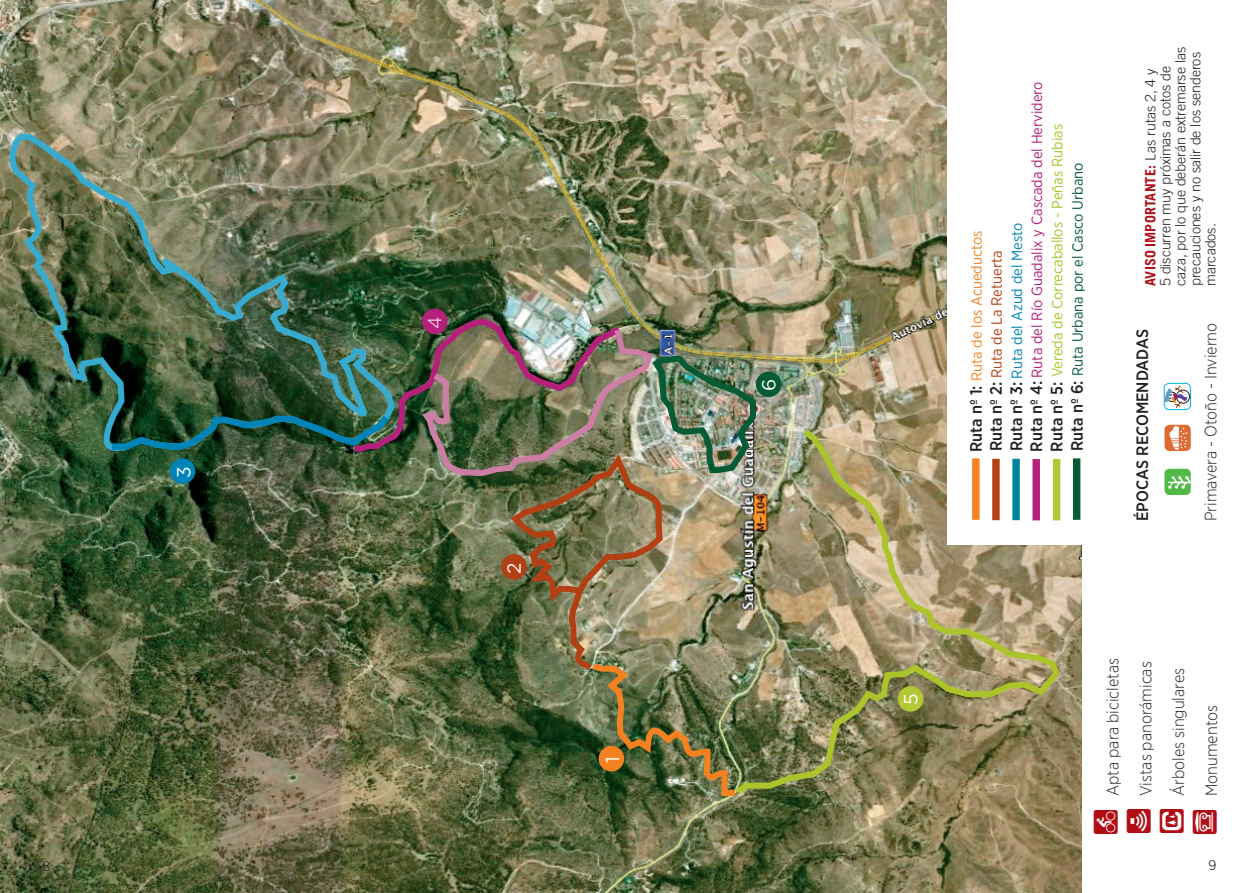
<style>
.page{position:relative;width:1259px;height:893px;background:#fff}
.page>*{position:absolute;margin:0;border:0;box-sizing:border-box;transform-origin:0 0}
.t1{font:18.9px "Gotham";color:#fff}
.t2{font:300 18.9px "Gotham";color:#fff}
.t3{font:300 16.5px "Gotham Narrow";color:#231f20}
.t4{font:500 16.5px "Gotham Narrow";color:#231f20}
.t5{font:14.85px "Gotham Narrow";color:#b5207a}
.t6{font:14.85px "Gotham Narrow";color:#acc32b}
.t7{font:14.85px "Gotham Narrow";color:#065b35}
.t8{font:14.85px "Gotham Narrow";color:#f58220}
.t9{font:14.85px "Gotham Narrow";color:#0083b6}
.t10{font:14.85px "Gotham Narrow";color:#b34013}
.texto_gral{font:300 14.25px/15px "Trade Gothic";letter-spacing:-.005em;color:#231f20}
.t11{font:300 13.5px "Trade Gothic LT Std";color:#231f20}
.s1{font-weight:500;font-size:16.5px;color:#231f20}
.s2{font-weight:700;color:#b00d15}
</style>
<div class="page">
<img style="left:0;top:0;width:1081px;height:893px">
<img style="left:9px;top:131px;width:389px;height:321px">
<img style="left:729px;top:423px;width:334px;height:377px">
<img style="left:106px;top:314px;width:655px;height:485px">
<div style="left:947px;top:0;width:270px;height:544px;background:#fff"></div>
<div style="left:972px;top:458px;width:7px;height:62px;background:#f58220"></div>
<div style="left:992px;top:459px;width:7px;height:61px;background:#b34013"></div>
<div style="left:1012px;top:459px;width:7px;height:61px;background:#00839c"></div>
<div style="left:1032px;top:459px;width:8px;height:61px;background:#b5207a"></div>
<div style="left:1073px;top:458px;width:7px;height:62px;background:#065b35"></div>
<div style="left:1053px;top:459px;width:7px;height:61px;background:#b3c934"></div>
<div style="left:1164px;top:425px;width:26px;height:26px;background:#de6b35;border-radius:5px"></div>
<div style="left:1164px;top:469px;width:26px;height:26px;background:#51b948;border-radius:5px"></div>
<svg style="left:1168px;top:476px;width:22px;height:13px"></svg>
<svg style="left:1166px;top:424px;width:21px;height:26px"></svg>
<div style="left:1164px;top:383px;width:26px;height:27px;border:1px solid #00b2eb;border-radius:5px"></div>
<div style="left:1176px;top:390px;width:13px;height:13px;border:1px solid #231f20;border-radius:50%"></div>
<svg style="left:1163px;top:385px;width:24px;height:23px"></svg>
<div style="left:599px;top:747px;width:24px;height:24px;background:#f58220;border-radius:50%"></div>
<div style="left:598px;top:746px;width:26px;height:25px;border:2px solid #f58220;border-radius:50%"></div>
<div style="left:502px;top:555px;width:24px;height:24px;background:#b34013;border-radius:50%"></div>
<div style="left:501px;top:554px;width:26px;height:26px;border:2px solid #b34013;border-radius:50%"></div>
<div style="left:171px;top:459px;width:23px;height:24px;background:#0083b6;border-radius:50%"></div>
<div style="left:170px;top:458px;width:25px;height:26px;border:2px solid #0083b6;border-radius:50%"></div>
<div style="left:423px;top:309px;width:24px;height:24px;background:#b5207a;border-radius:50%"></div>
<div style="left:422px;top:309px;width:25px;height:25px;border:2px solid #b5207a;border-radius:50%"></div>
<div style="left:898px;top:687px;width:24px;height:24px;background:#b3c934;border-radius:50%"></div>
<div style="left:898px;top:686px;width:25px;height:26px;border:2px solid #b3c934;border-radius:50%"></div>
<div style="left:756px;top:372px;width:24px;height:24px;background:#065b35;border-radius:50%"></div>
<div style="left:756px;top:372px;width:25px;height:25px;border:2px solid #065b35;border-radius:50%"></div>
<p class="t1" style="left:172px;top:478px;width:13px;rotate:-90deg">3</p>
<p class="t11" style="left:43px;top:858px;width:9px">8</p>
<p class="t2" style="left:423px;top:329px;width:14px;rotate:-90deg">4</p>
<p class="t1" style="left:502px;top:574px;width:13px;rotate:-90deg">2</p>
<p class="t1" style="left:600px;top:763px;width:8px;rotate:-90deg">1</p>
<p class="t1" style="left:757px;top:391px;width:14px;rotate:-90deg">6</p>
<p class="t8" style="left:967px;top:452px;width:223px;rotate:-90deg"><span class="s1">Ruta nº 1:</span> Ruta de los Acueductos</p>
<p class="t10" style="left:987px;top:451px;width:202px;rotate:-90deg"><span class="s1">Ruta nº 2:</span> Ruta de La Retuerta</p>
<p class="t9" style="left:1007px;top:451px;width:230px;rotate:-90deg"><span class="s1">Ruta nº 3:</span> Ruta del Azud del Mesto</p>
<p class="t5" style="left:1027px;top:452px;width:371px;rotate:-90deg"><span class="s1">Ruta nº 4:</span> Ruta del Río Guadalix y Cascada del Hervidero</p>
<p class="t6" style="left:1048px;top:452px;width:329px;rotate:-90deg"><span class="s1">Ruta nº 5:</span> Vereda de Correcaballos - Peñas Rubias</p>
<p class="t7" style="left:1068px;top:451px;width:290px;rotate:-90deg"><span class="s1">Ruta nº 6:</span> Ruta Urbana por el Casco Urbano</p>
<p class="texto_gral" style="left:1142px;top:286px;width:241px;rotate:-90deg"><span class="s2">AVISO IMPORTANTE:</span> Las rutas 2, 4 y<br>5 discurren muy próximas a cotos de caza, por lo que deberán extremarse las precauciones y no salir de los senderos marcados.</p>
<p class="t4" style="left:1132px;top:521px;width:193px;rotate:-90deg">ÉPOCAS RECOMENDADAS</p>
<p class="t3" style="left:1200px;top:521px;width:200px;rotate:-90deg">Primavera - Otoño - Invierno</p>
<p class="t1" style="left:898px;top:705px;width:13px;rotate:-90deg">5</p>
<p class="t3" style="left:1102px;top:796px;width:140px;rotate:-90deg">Apta para bicicletas</p>
<p class="t3" style="left:1135px;top:796px;width:136px;rotate:-90deg">Vistas panorámicas</p>
<p class="t3" style="left:1168px;top:796px;width:130px;rotate:-90deg">Árboles singulares</p>
<p class="t3" style="left:1201px;top:796px;width:93px;rotate:-90deg">Monumentos</p>
<p class="t11" style="left:1209px;top:857px;width:9px">9</p>
</div>
